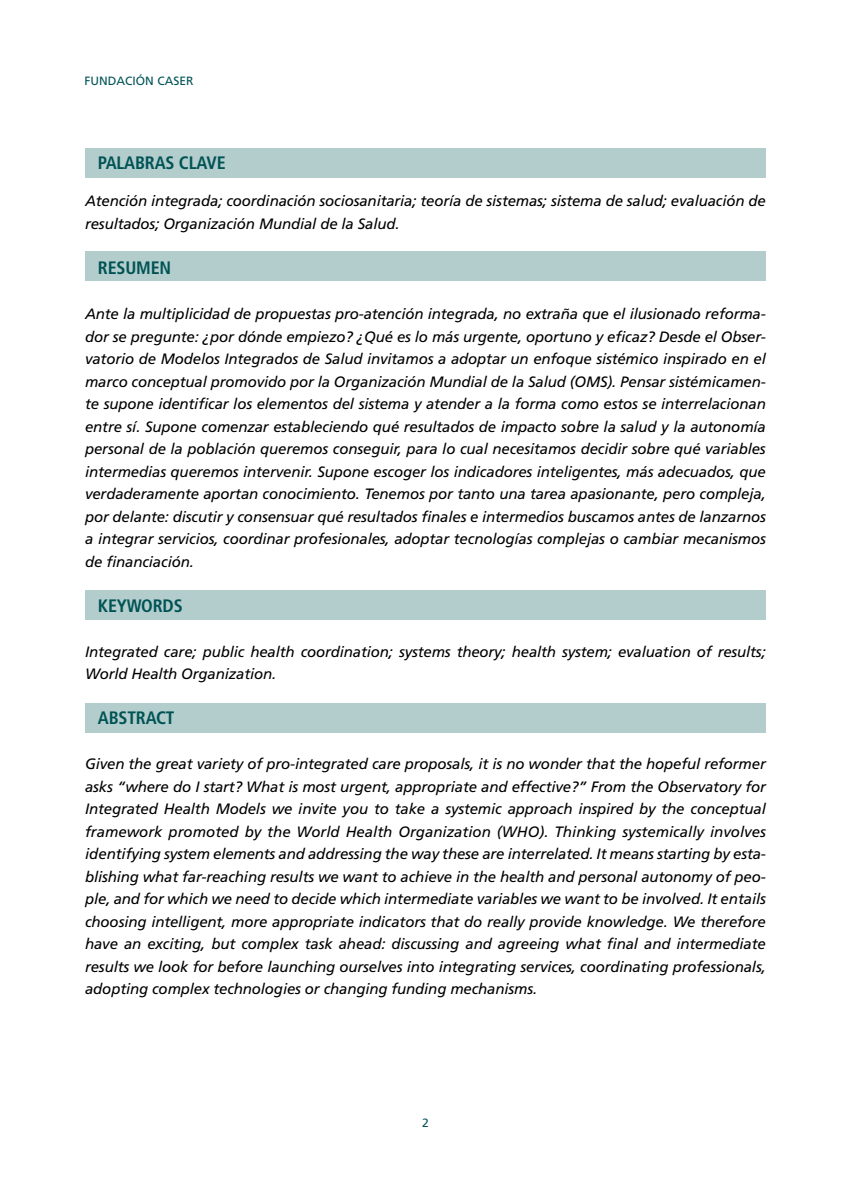
<style>
.page{position:relative;width:851px;height:1191px;background:#fff}
.page>*{position:absolute;margin:0;border:0;box-sizing:border-box;transform-origin:0 0}
.t1{font:700 condensed 18px "Frutiger";letter-spacing:-.01em;color:#005355}
.t2{font:italic 15px/22.5px "Frutiger";letter-spacing:-.01em;color:#000}
.t3{font:12px "Frutiger";color:#005355}
</style>
<div class="page">
<div style="left:86px;top:148px;width:679px;height:30px;background:#b3cccc"></div>
<div style="left:86px;top:251px;width:679px;height:30px;background:#b3cccc"></div>
<div style="left:85px;top:590px;width:680px;height:30px;background:#b3cccc"></div>
<div style="left:85px;top:703px;width:680px;height:29px;background:#b3cccc"></div>
<p class="t3" style="left:85px;top:73px;width:9px">FUNDACIÓN</p>
<p class="t3" style="left:157px;top:73px;width:9px">CASER</p>
<p class="t1" style="left:98px;top:152px;width:119px">PALABRAS CLAVE</p>
<p class="t2" style="left:85px;top:190px;width:682px">Atención integrada; coordinación sociosanitaria; teoría de sistemas; sistema de salud; evaluación de resultados; Organización Mundial de la Salud.</p>
<p class="t1" style="left:98px;top:257px;width:72px">RESUMEN</p>
<p class="t2" style="left:85px;top:303px;width:682px;text-align:justify">Ante la multiplicidad de propuestas pro-atención integrada, no extraña que el ilusionado reforma&shy;dor se pregunte: ¿por dónde empiezo? ¿Qué es lo más urgente, oportuno y eficaz? Desde el Obser&shy;vatorio de Modelos Integrados de Salud invitamos a adoptar un enfoque sistémico inspirado en el marco conceptual promovido por la Organización Mundial de la Salud (OMS). Pensar sistémicamen&shy;te supone identificar los elementos del sistema y atender a la forma como estos se interrelacionan entre sí. Supone comenzar estableciendo qué resultados de impacto sobre la salud y la autonomía personal de la población queremos conseguir, para lo cual necesitamos decidir sobre qué variables intermedias queremos intervenir. Supone escoger los indicadores inteligentes, más adecuados, que verdaderamente aportan conocimiento. Tenemos por tanto una tarea apasionante, pero compleja, por delante: discutir y consensuar qué resultados finales e intermedios buscamos antes de lanzarnos a integrar servicios, coordinar profesionales, adoptar tecnologías complejas o cambiar mecanismos de financiación.</p>
<p class="t1" style="left:98px;top:594px;width:75px">KEYWORDS</p>
<p class="t2" style="left:85px;top:640px;width:682px">Integrated care; public health coordination; systems theory; health system; evaluation of results;<br>World Health Organization.</p>
<p class="t1" style="left:98px;top:707px;width:78px">ABSTRACT</p>
<p class="t2" style="left:85px;top:753px;width:682px;text-align:justify">Given the great variety of pro-integrated care proposals, it is no wonder that the hopeful reformer asks “where do I start? What is most urgent, appropriate and effective?” From the Observatory for Integrated Health Models we invite you to take a systemic approach inspired by the conceptual framework promoted by the World Health Organization (WHO). Thinking systemically involves identifying system elements and addressing the way these are interrelated. It means starting by esta&shy;blishing what far-reaching results we want to achieve in the health and personal autonomy of peo&shy;ple, and for which we need to decide which intermediate variables we want to be involved. It entails choosing intelligent, more appropriate indicators that do really provide knowledge. We therefore have an exciting, but complex task ahead: discussing and agreeing what final and intermediate results we look for before launching ourselves into integrating services, coordinating professionals, adopting complex technologies or changing funding mechanisms.</p>
<p class="t3" style="left:422px;top:1115px;width:8px">2</p>
</div>
